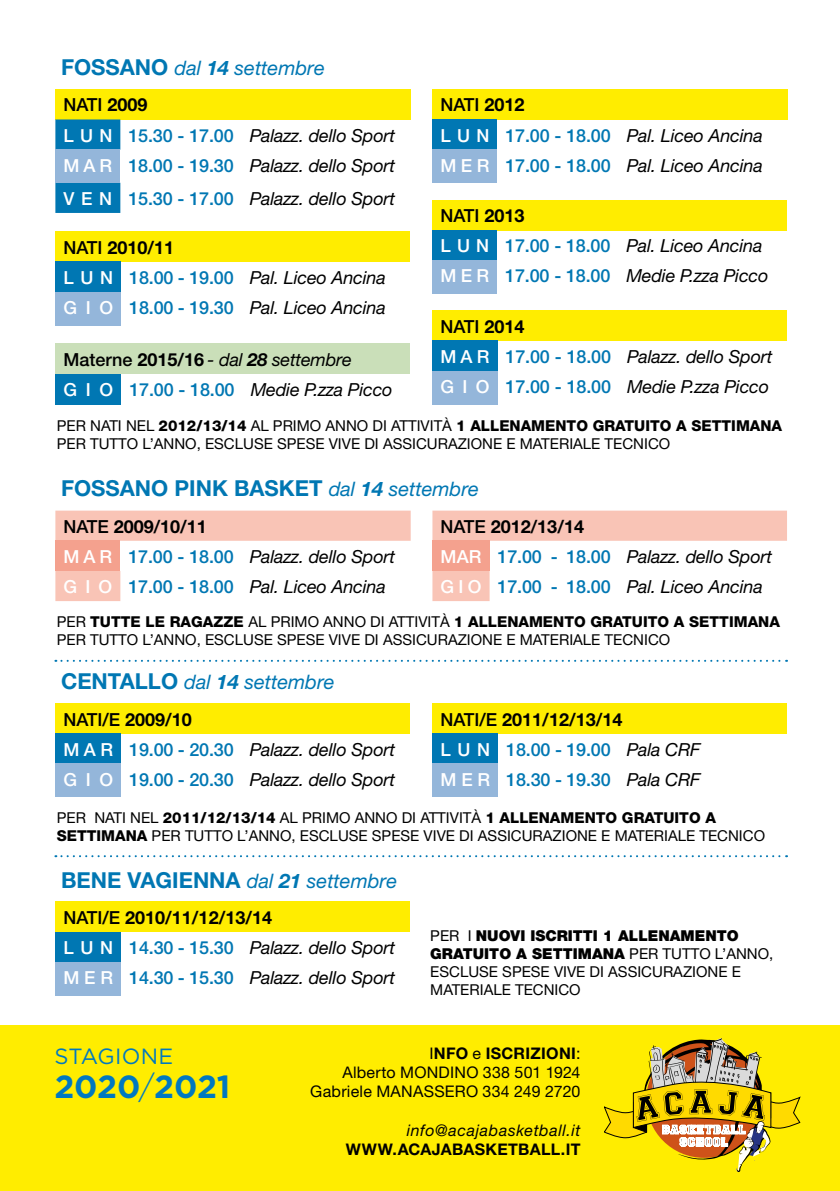
<style>
.page{position:relative;width:840px;height:1191px;background:#fff}
.page>*{position:absolute;margin:0;border:0;box-sizing:border-box;transform-origin:0 0}
.t1{font:700 32px "Gotham";letter-spacing:-.005em;color:#0078c0}
.t2{font:700 22px "Helvetica Neue";color:#0077b3}
.t3{font:22px "Gotham";letter-spacing:.005em;color:#0078c0}
.t4{font:italic 20px "Helvetica Neue";color:#0077b3}
.t5{font:italic 18px/30.2px "Helvetica Neue";letter-spacing:-.01em;color:#000}
.t6{font:500 18px/30.2px "Helvetica Neue";letter-spacing:-.01em;color:#0077b3}
.t7{font:16px/19.2px "Helvetica Neue";letter-spacing:.015em;color:#000;text-align:right}
.t8{font:italic 16px "Helvetica Neue";letter-spacing:.04em;color:#000}
.t9{font:700 16px "Helvetica Neue";letter-spacing:.015em;color:#000}
.t10{font:15px/18px "Helvetica Neue";color:#000}
.s1{font-weight:700;font-style:normal;font-size:22px}
.s2{font-weight:700}
.s3{font-weight:500;font-style:normal}
.s4{font-weight:700;font-style:normal}
.s5{font-weight:500;font-style:normal;color:#fff}
.s6{font-weight:500;font-style:normal;color:#0077b3}
.s7{font-weight:800}
.s8{font-weight:400;font-style:italic;font-size:20px}
.s9{font-style:italic;font-size:20px}
.s10{color:#000}
.s11{font-weight:700;color:#000}
.s12{color:#fff}
.s13{font-weight:400;font-style:italic;color:#000}
.s14{font-weight:900}
.s15{font-weight:300}
</style>
<div class="page">
<div style="left:0;top:1025px;width:839px;height:166px;background:#ffed00"></div>
<svg style="left:55px;top:510px;width:355px;height:91px"></svg>
<div style="left:55px;top:541px;width:65px;height:30px;background:#f4a18e"></div>
<svg style="left:432px;top:510px;width:354px;height:91px"></svg>
<div style="left:432px;top:541px;width:57px;height:30px;background:#f4a18e"></div>
<div style="left:55px;top:901px;width:355px;height:31px;background:#ffed00"></div>
<div style="left:55px;top:932px;width:66px;height:30px;background:#0077b3"></div>
<div style="left:55px;top:962px;width:66px;height:33px;background:#94b6da"></div>
<div style="left:55px;top:703px;width:355px;height:30px;background:#ffed00"></div>
<div style="left:55px;top:733px;width:66px;height:31px;background:#0077b3"></div>
<div style="left:55px;top:764px;width:66px;height:33px;background:#94b6da"></div>
<div style="left:432px;top:703px;width:354px;height:30px;background:#ffed00"></div>
<div style="left:432px;top:733px;width:66px;height:31px;background:#0077b3"></div>
<div style="left:432px;top:764px;width:66px;height:33px;background:#94b6da"></div>
<div style="left:55px;top:89px;width:355px;height:30px;background:#ffed00"></div>
<div style="left:55px;top:119px;width:65px;height:94px;background:#0077b3"></div>
<div style="left:55px;top:150px;width:65px;height:33px;background:#94b6da"></div>
<div style="left:432px;top:89px;width:355px;height:30px;background:#ffed00"></div>
<div style="left:432px;top:119px;width:65px;height:31px;background:#0077b3"></div>
<div style="left:432px;top:150px;width:65px;height:33px;background:#94b6da"></div>
<div style="left:432px;top:311px;width:354px;height:30px;background:#ffed00"></div>
<div style="left:432px;top:341px;width:65px;height:30px;background:#0077b3"></div>
<div style="left:432px;top:371px;width:65px;height:33px;background:#94b6da"></div>
<div style="left:55px;top:232px;width:355px;height:30px;background:#ffed00"></div>
<div style="left:55px;top:262px;width:66px;height:30px;background:#0077b3"></div>
<div style="left:55px;top:292px;width:66px;height:33px;background:#94b6da"></div>
<div style="left:432px;top:200px;width:354px;height:30px;background:#ffed00"></div>
<div style="left:432px;top:230px;width:65px;height:30px;background:#0077b3"></div>
<div style="left:432px;top:260px;width:65px;height:33px;background:#94b6da"></div>
<div style="left:55px;top:344px;width:355px;height:30px;background:#cadfb9"></div>
<div style="left:55px;top:374px;width:66px;height:30px;background:#0077b3"></div>
<svg style="left:55px;top:660px;width:731px;height:2px"></svg>
<svg style="left:55px;top:855px;width:731px;height:2px"></svg>
<svg style="left:604px;top:1038px;width:195px;height:134px"></svg>
<p class="t4" style="left:61px;top:56px;width:265px"><span class="s1">FOSSANO</span> dal <span class="s2">14</span> settembre</p>
<p class="t5" style="left:63px;top:90px;width:333px"><span class="s3">NATI</span> <span class="s4">2009<br></span><span class="s5">L U N</span> <span class="s6">15.30 - 17.00</span> Palazz. dello Sport<br><span class="s5">M A R</span> <span class="s6">18.00 - 19.30</span> Palazz. dello Sport</p>
<p class="t5" style="left:63px;top:183px;width:333px"><span class="s5">V E N</span> <span class="s6">15.30 - 17.00</span> Palazz. dello Sport</p>
<p class="t5" style="left:63px;top:232px;width:323px"><span class="s3">NATI</span> <span class="s4">2010/11<br></span><span class="s5">L U N</span> <span class="s6">18.00 - 19.00</span> Pal. Liceo Ancina<br><span class="s5">G I O</span> <span class="s6">18.00 - 19.30</span> Pal. Liceo Ancina</p>
<p class="t5" style="left:63px;top:344px;width:330px"><span class="s3">Materne</span> <span class="s4">2015/16</span> - dal <span class="s2">28</span> settembre<br><span class="s5">G I O</span> <span class="s6">17.00 - 18.00</span> Medie P.zza Picco</p>
<p class="t5" style="left:440px;top:90px;width:323px"><span class="s3">NATI</span> <span class="s4">2012<br></span><span class="s5">L U N</span> <span class="s6">17.00 - 18.00</span> Pal. Liceo Ancina<br><span class="s5">M E R</span> <span class="s6">17.00 - 18.00</span> Pal. Liceo Ancina</p>
<p class="t5" style="left:440px;top:200px;width:329px"><span class="s3">NATI</span> <span class="s4">2013<br></span><span class="s5">L U N</span> <span class="s6">17.00 - 18.00</span> Pal. Liceo Ancina<br><span class="s5">M E R</span> <span class="s6">17.00 - 18.00</span> Medie P.zza Picco</p>
<p class="t5" style="left:440px;top:311px;width:333px"><span class="s3">NATI</span> <span class="s4">2014<br></span><span class="s5">M A R</span> <span class="s6">17.00 - 18.00</span> Palazz. dello Sport<br><span class="s5">G I O</span> <span class="s6">17.00 - 18.00</span> Medie P.zza Picco</p>
<p class="t10" style="left:57px;top:416px;width:726px">PER NATI NEL <span class="s7">2012/13/14</span> AL PRIMO ANNO DI ATTIVITÀ <span class="s7">1 ALLENAMENTO GRATUITO A SETTIMANA<br></span>PER TUTTO L’ANNO, ESCLUSE SPESE VIVE DI ASSICURAZIONE E MATERIALE TECNICO</p>
<p class="t2" style="left:61px;top:475px;width:419px">FOSSANO PINK BASKET <span class="s8">dal</span> <span class="s9">14</span> <span class="s8">settembre</span></p>
<p class="t5" style="left:63px;top:511px;width:333px"><span class="s3">NATE</span> <span class="s4">2009</span><span class="s3">/</span><span class="s4">10/11<br></span><span class="s5">M A R</span> <span class="s6">17.00 - 18.00</span> Palazz. dello Sport<br><span class="s5">G I O</span> <span class="s6">17.00 - 18.00</span> Pal. Liceo Ancina</p>
<p class="t5" style="left:440px;top:511px;width:333px"><span class="s3">NATE</span> <span class="s4">2012</span><span class="s3">/</span><span class="s4">13/14<br></span><span class="s5">MAR</span> <span class="s6">17.00 - 18.00</span> Palazz. dello Sport<br><span class="s5">G I O</span> <span class="s6">17.00 - 18.00</span> Pal. Liceo Ancina</p>
<p class="t10" style="left:57px;top:612px;width:724px">PER <span class="s7">TUTTE LE RAGAZZE</span> AL PRIMO ANNO DI ATTIVITÀ <span class="s7">1 ALLENAMENTO GRATUITO A SETTIMANA<br></span>PER TUTTO L’ANNO, ESCLUSE SPESE VIVE DI ASSICURAZIONE E MATERIALE TECNICO</p>
<p class="t4" style="left:61px;top:670px;width:275px"><span class="s1">CENTALLO</span> dal <span class="s2">14</span> settembre</p>
<p class="t5" style="left:63px;top:704px;width:333px"><span class="s3">NATI/E</span> <span class="s4">2009/10<br></span><span class="s5">M A R</span> <span class="s6">19.00 - 20.30</span> Palazz. dello Sport<br><span class="s5">G I O</span> <span class="s6">19.00 - 20.30</span> Palazz. dello Sport</p>
<p class="t6" style="left:440px;top:704px;width:261px"><span class="s10">NATI/E</span> <span class="s11">2011/12/13/14<br></span><span class="s12">L U N</span> 18.00 - 19.00 <span class="s13">Pala CRF<br></span><span class="s12">M E R</span> 18.30 - 19.30 <span class="s13">Pala CRF</span></p>
<p class="t10" style="left:57px;top:808px;width:709px">PER NATI NEL <span class="s7">2011/12/13/14</span> AL PRIMO ANNO DI ATTIVITÀ <span class="s7">1 ALLENAMENTO GRATUITO A<br>SETTIMANA</span> PER TUTTO L’ANNO, ESCLUSE SPESE VIVE DI ASSICURAZIONE E MATERIALE TECNICO</p>
<p class="t2" style="left:61px;top:866px;width:337px">BENE VAGIENNA <span class="s8">dal</span> <span class="s9">21</span> <span class="s8">settembre</span></p>
<p class="t5" style="left:63px;top:902px;width:333px"><span class="s3">NATI/E</span> <span class="s4">2010/11/12/13/14<br></span><span class="s5">L U N</span> <span class="s6">14.30 - 15.30</span> Palazz. dello Sport<br><span class="s5">M E R</span> <span class="s6">14.30 - 15.30</span> Palazz. dello Sport</p>
<p class="t10" style="left:430px;top:926px;width:344px">PER I <span class="s14">NUOVI ISCRITTI 1 ALLENAMENTO<br>GRATUITO A SETTIMANA</span> PER TUTTO L’ANNO,<br>ESCLUSE SPESE VIVE DI ASSICURAZIONE E<br>MATERIALE TECNICO</p>
<p class="t3" style="left:54px;top:1042px;width:120px">STAGIONE</p>
<h1 class="t1" style="left:54px;top:1065px;width:177px">2020<span class="s15">/</span>2021</h1>
<p class="t7" style="left:310px;top:1043px;width:271px">I<span class="s2">NFO</span> e <span class="s2">ISCRIZIONI</span>:<br>Alberto MONDINO 338 501 1924<br>Gabriele MANASSERO 334 249 2720</p>
<p class="t8" style="left:406px;top:1120px;width:175px">info@acajabasketball.it</p>
<p class="t9" style="left:345px;top:1139px;width:236px">WWW.ACAJABASKETBALL.IT</p>
</div>
